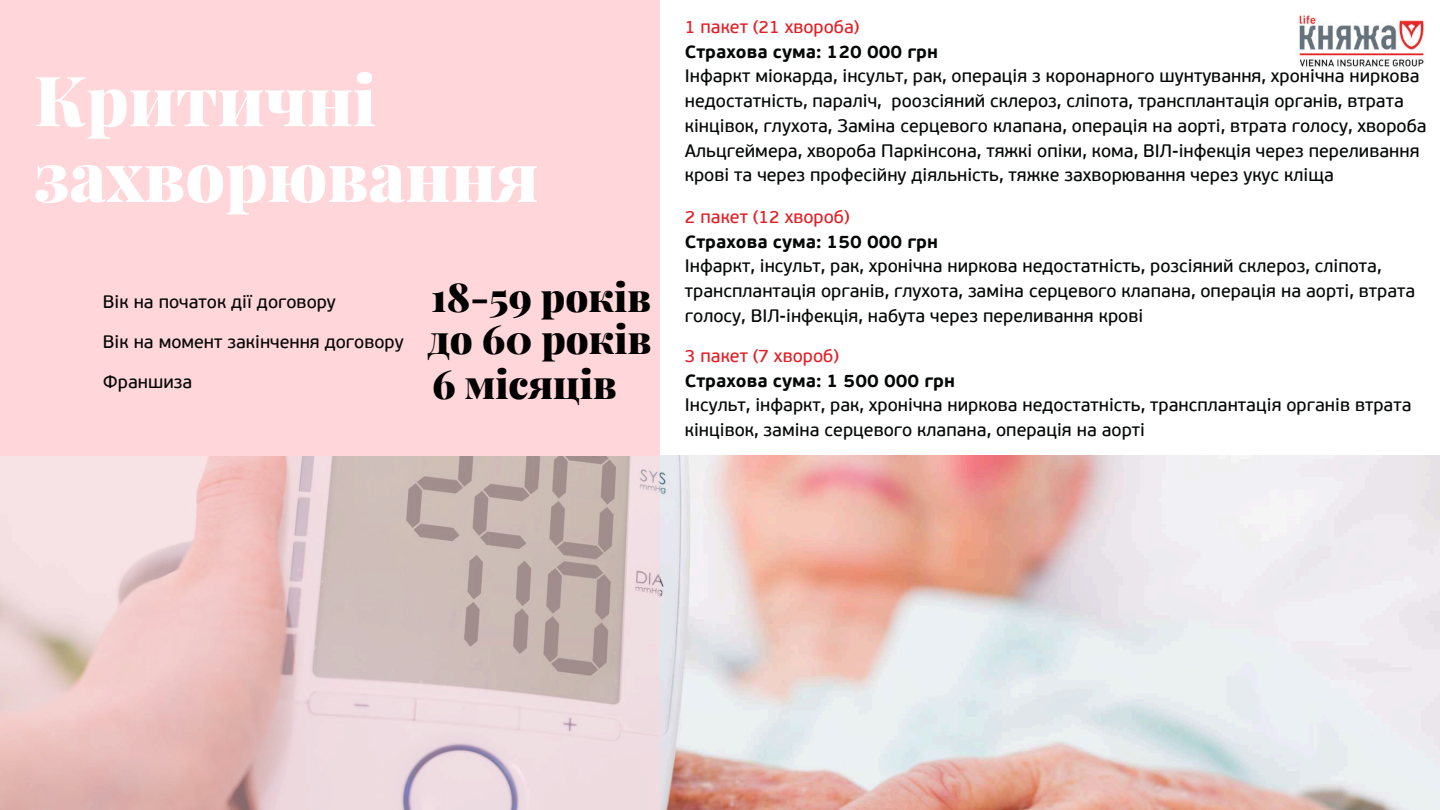
<style>
.page{position:relative;width:1440px;height:810px;background:#fff}
.page>*{position:absolute;margin:0;border:0;box-sizing:border-box;transform-origin:0 0}
.t1{font:900 69.5px/75.8px "Playfair Display";color:#fff}
.t2{font:900 40px "Playfair Display";color:#000}
.t3{font:18px/24.8px "PF Beau Sans Pro Bbook";color:#050707}
.t4{font:700 18px "PF Beau Sans Pro";color:#050707}
.t5{font:18px "PF Beau Sans Pro Bbook";color:#e31e25}
.s1{font-family:"Playfair Display";font-weight:900;font-size:40px;color:#000}
</style>
<div class="page">
<img style="left:660px;top:456px;width:780px;height:354px">
<div style="left:0;top:0;width:660px;height:456px;background:#ffd6da"></div>
<svg style="left:0;top:456px;width:660px;height:354px"></svg>
<img style="left:1299px;top:15px;width:125px;height:53px">
<h1 class="t1" style="left:34px;top:60px;width:506px">Критичні захворювання</h1>
<h2 class="t2" style="left:431px;top:269px;width:221px">18-59 років</h2>
<p class="t3" style="left:103px;top:324px;width:550px;line-height:39.2px">Вік на момент закінчення договору <span class="s1">до 60 років<br></span>Франшиза</p>
<p class="t3" style="left:103px;top:291px;width:235px">Вік на початок дії договору</p>
<h2 class="t2" style="left:432px;top:356px;width:186px">6 місяців</h2>
<p class="t5" style="left:685px;top:19px;width:176px">1 пакет (21 хвороба)</p>
<p class="t4" style="left:685px;top:44px;width:255px">Страхова сума: 120 000 грн</p>
<p class="t3" style="left:685px;top:65px;width:743px">Інфаркт міокарда, інсульт, рак, операція з коронарного шунтування, хронічна ниркова недостатність, параліч, роозсіяний склероз, сліпота, трансплантація органів, втрата кінцівок, глухота, Заміна серцевого клапана, операція на аорті, втрата голосу, хвороба Альцгеймера, хвороба Паркінсона, тяжкі опіки, кома, ВІЛ-інфекція через переливання крові та через професійну діяльність, тяжке захворювання через укус кліща</p>
<p class="t5" style="left:685px;top:209px;width:166px">2 пакет (12 хвороб)</p>
<p class="t4" style="left:685px;top:234px;width:255px">Страхова сума: 150 000 грн</p>
<p class="t3" style="left:685px;top:255px;width:732px">Інфаркт, інсульт, рак, хронічна ниркова недостатність, розсіяний склероз, сліпота, трансплантація органів, глухота, заміна серцевого клапана, операція на аорті, втрата голосу, ВІЛ-інфекція, набута через переливання крові</p>
<p class="t5" style="left:685px;top:348px;width:155px">3 пакет (7 хвороб)</p>
<p class="t4" style="left:685px;top:373px;width:272px">Страхова сума: 1 500 000 грн</p>
<p class="t3" style="left:685px;top:395px;width:728px">Інсульт, інфаркт, рак, хронічна ниркова недостатність, трансплантація органів втрата кінцівок, заміна серцевого клапана, операція на аорті</p>
</div>
